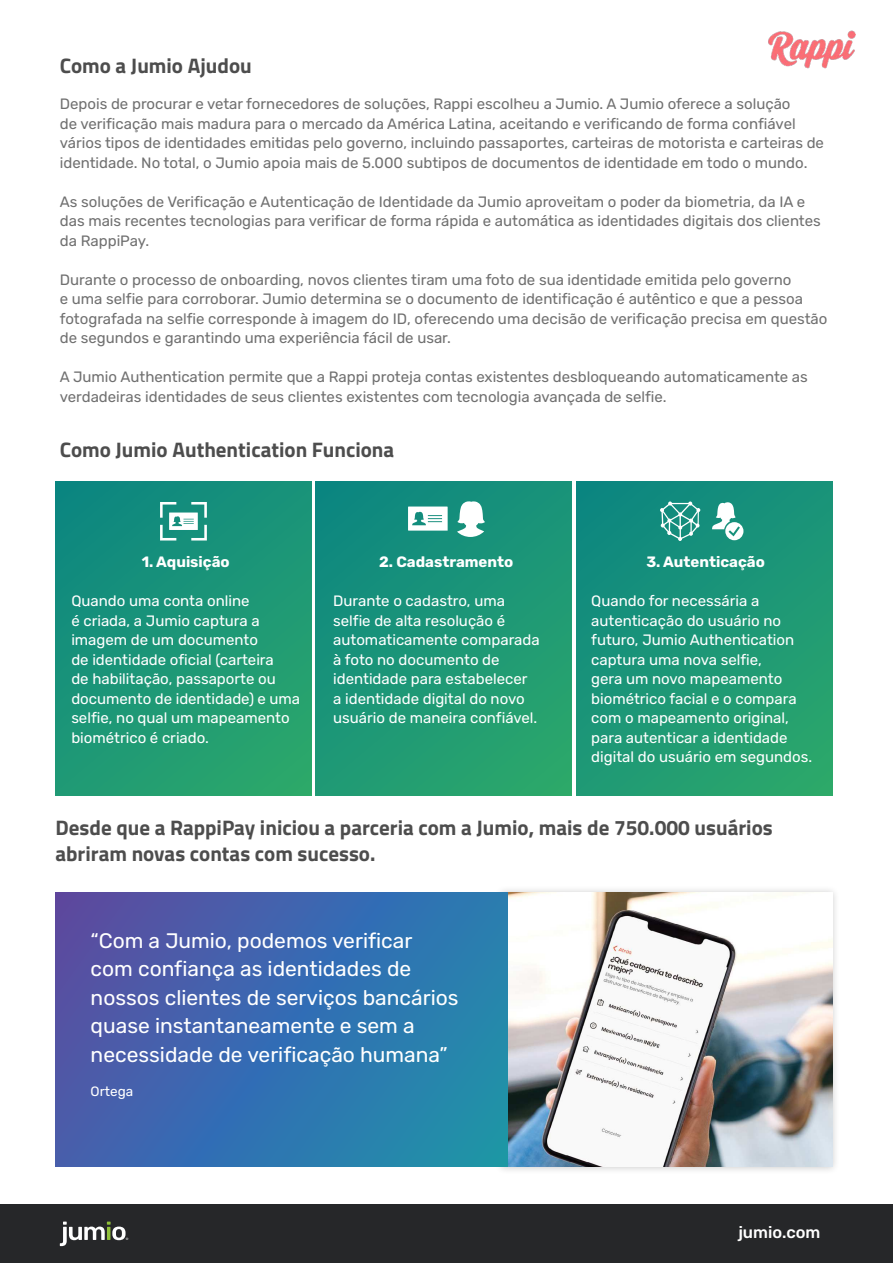
<style>
.page{position:relative;width:893px;height:1263px;background:#fff}
.page>*{position:absolute;margin:0;border:0;box-sizing:border-box;transform-origin:0 0}
.t1{font:21px/28.5px "Rubik";color:#fff}
.t2{font:700 21px/25.5px "Titillium Web";color:#4d4d4d}
.t3{font:500 16.5px "Rubik";color:#fff}
.t4{font:15px/19.5px "Rubik";color:#707070}
.t5{font:15px/19.5px "Rubik";color:#fff}
.t6{font:700 15px "Rubik";color:#fff}
.t7{font:13.5px "Rubik";color:#fff}
</style>
<div class="page">
<img style="left:768px;top:31px;width:87px;height:38px">
<div style="left:55px;top:482px;width:256px;height:313px;background:linear-gradient(to right,#158f7c,#239e72)"></div>
<div style="left:316px;top:482px;width:256px;height:313px;background:linear-gradient(to right,#158f7c,#239e72)"></div>
<div style="left:576px;top:482px;width:256px;height:313px;background:linear-gradient(to right,#158f7b,#239e72)"></div>
<div style="left:0;top:1204px;width:893px;height:59px;background:#262729"></div>
<svg style="left:60px;top:1221px;width:68px;height:25px"></svg>
<svg style="left:160px;top:502px;width:47px;height:38px"></svg>
<svg style="left:457px;top:501px;width:28px;height:36px"></svg>
<svg style="left:408px;top:506px;width:40px;height:25px"></svg>
<svg style="left:660px;top:501px;width:40px;height:40px;background:#50aa9e"></svg>
<svg style="left:712px;top:502px;width:31px;height:38px"></svg>
<div style="left:494px;top:885px;width:346px;height:290px;background:#000;opacity:.2"></div>
<img style="left:508px;top:893px;width:324px;height:274px">
<div style="left:55px;top:893px;width:453px;height:274px;background:linear-gradient(to right,#5152aa,#1f89b1)"></div>
<h1 class="t2" style="left:60px;top:55px;width:193px">Como a Jumio Ajudou</h1>
<p class="t4" style="left:60px;top:95px;width:766px">Depois de procurar e vetar fornecedores de soluções, Rappi escolheu a Jumio. A Jumio oferece a solução<br>de verificação mais madura para o mercado da América Latina, aceitando e verificando de forma confiável vários tipos de identidades emitidas pelo governo, incluindo passaportes, carteiras de motorista e carteiras de identidade. No total, o Jumio apoia mais de 5.000 subtipos de documentos de identidade em todo o mundo.</p>
<p class="t4" style="left:60px;top:193px;width:763px">As soluções de Verificação e Autenticação de Identidade da Jumio aproveitam o poder da biometria, da IA e das mais recentes tecnologias para verificar de forma rápida e automática as identidades digitais dos clientes da RappiPay.</p>
<p class="t4" style="left:60px;top:271px;width:769px">Durante o processo de onboarding, novos clientes tiram uma foto de sua identidade emitida pelo governo<br>e uma selfie para corroborar. Jumio determina se o documento de identificação é autêntico e que a pessoa fotografada na selfie corresponde à imagem do ID, oferecendo uma decisão de verificação precisa em questão de segundos e garantindo uma experiência fácil de usar.</p>
<p class="t4" style="left:60px;top:368px;width:750px">A Jumio Authentication permite que a Rappi proteja contas existentes desbloqueando automaticamente as verdadeiras identidades de seus clientes existentes com tecnologia avançada de selfie.</p>
<h1 class="t2" style="left:60px;top:439px;width:336px">Como Jumio Authentication Funciona</h1>
<p class="t6" style="left:142px;top:556px;width:90px">1. Aquisição</p>
<p class="t5" style="left:71px;top:592px;width:230px">Quando uma conta online<br>é criada, a Jumio captura a imagem de um documento<br>de identidade oficial (carteira<br>de habilitação, passaporte ou documento de identidade) e uma selfie, no qual um mapeamento biométrico é criado.</p>
<p class="t6" style="left:379px;top:556px;width:136px">2. Cadastramento</p>
<p class="t5" style="left:333px;top:592px;width:208px">Durante o cadastro, uma selfie de alta resolução é automaticamente comparada à foto no documento de identidade para estabelecer<br>a identidade digital do novo usuário de maneira confiável.</p>
<p class="t6" style="left:646px;top:556px;width:120px">3. Autenticação</p>
<p class="t5" style="left:591px;top:592px;width:222px">Quando for necessária a autenticação do usuário no futuro, Jumio Authentication captura uma nova selfie,<br>gera um novo mapeamento biométrico facial e o compara com o mapeamento original, para autenticar a identidade digital do usuário em segundos.</p>
<h1 class="t2" style="left:55px;top:817px;width:719px">Desde que a RappiPay iniciou a parceria com a Jumio, mais de 750.000 usuários abriram novas contas com sucesso.</h1>
<h1 class="t1" style="left:91px;top:928px;width:369px">“Com a Jumio, podemos verificar com confiança as identidades de nossos clientes de serviços bancários quase instantaneamente e sem a necessidade de verificação humana”</h1>
<p class="t7" style="left:91px;top:1086px;width:44px">Ortega</p>
<p class="t3" style="left:738px;top:1225px;width:84px">jumio.com</p>
</div>
